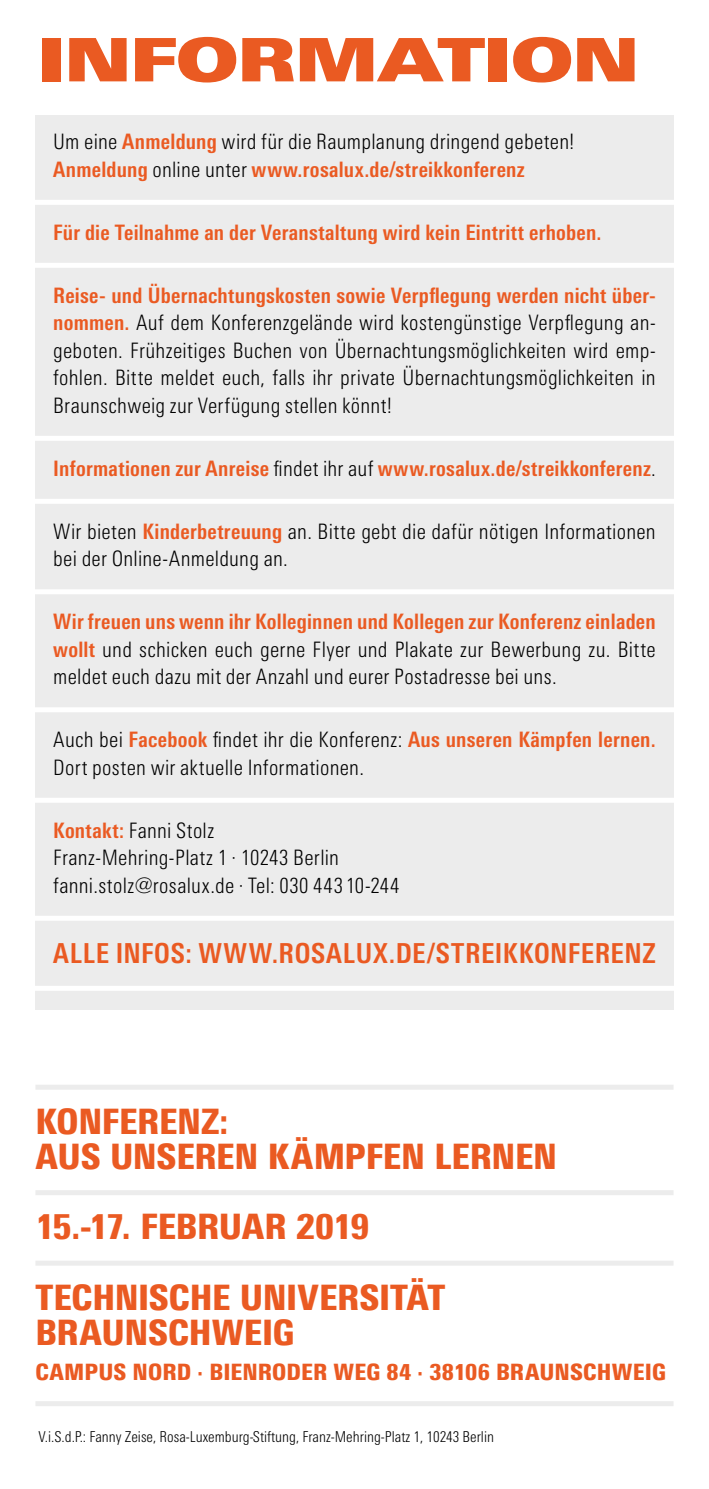
<style>
.page{position:relative;width:709px;height:1489px;background:#fff}
.page>*{position:absolute;margin:0;border:0;box-sizing:border-box;transform-origin:0 0}
.t1{font:60px "Linotype Univers Extd X Black";letter-spacing:-.005em;color:#ea5a22}
.t2{font:900 condensed 35px/35px "Linotype Univers";letter-spacing:-.01em;color:#ea5a22}
.t3{font:700 condensed 27.5px "Linotype Univers";letter-spacing:.025em;color:#ea5a22}
.t4{font:900 condensed 22.5px "Linotype Univers";letter-spacing:.005em;color:#ea5a22}
.t5{font:300 condensed 21.25px/27.5px "Linotype Univers";letter-spacing:.01em;color:#000}
.t6{font:700 condensed 21.25px "Linotype Univers";letter-spacing:.01em;color:#ea5a22}
.t7{font:300 condensed 15px "Linotype Univers";color:#000}
.s1{font-weight:700;color:#ea5a22}
.s2{font-weight:300;color:#000}
</style>
<div class="page">
<div style="left:35px;top:115px;width:638px;height:894px;background:#ececec"></div>
<div style="left:32px;top:200px;width:645px;height:5px;background:#fff"></div>
<div style="left:32px;top:263px;width:645px;height:5px;background:#fff"></div>
<div style="left:32px;top:436px;width:645px;height:5px;background:#fff"></div>
<div style="left:32px;top:499px;width:645px;height:5px;background:#fff"></div>
<div style="left:32px;top:589px;width:645px;height:5px;background:#fff"></div>
<div style="left:32px;top:707px;width:645px;height:5px;background:#fff"></div>
<div style="left:32px;top:797px;width:645px;height:5px;background:#fff"></div>
<div style="left:32px;top:915px;width:645px;height:5px;background:#fff"></div>
<div style="left:32px;top:985px;width:645px;height:5px;background:#fff"></div>
<div style="left:35px;top:1084px;width:638px;height:5px;background:#ececec"></div>
<div style="left:35px;top:1190px;width:638px;height:5px;background:#ececec"></div>
<div style="left:35px;top:1260px;width:638px;height:5px;background:#ececec"></div>
<div style="left:35px;top:1400px;width:638px;height:5px;background:#ececec"></div>
<h1 class="t1" style="left:38px;top:24px;width:602px">INFORMATION</h1>
<p class="t5" style="left:53px;top:128px;width:522px">Um eine <span class="s1">Anmeldung</span> wird für die Raumplanung dringend gebeten!<br><span class="s1">Anmeldung</span> online unter <span class="s1">www.rosalux.de/streikkonferenz</span></p>
<p class="t6" style="left:53px;top:220px;width:550px">Für die Teilnahme an der Veranstaltung wird kein Eintritt erhoben.</p>
<p class="t5" style="left:53px;top:281px;width:604px;text-align:justify"><span class="s1">Reise- und Übernachtungskosten sowie Verpflegung werden nicht über&shy;nommen.</span> Auf dem Konferenzgelände wird kostengünstige Verpflegung an&shy;geboten. Frühzeitiges Buchen von Ü bernachtungsmöglichkeiten wird emp&shy;fohlen. Bitte meldet euch, falls ihr private Übernachtungsmöglichkeiten in Braunschweig zur Verfügung stellen könnt!</p>
<p class="t6" style="left:53px;top:455px;width:604px">Informationen zur Anreise <span class="s2">findet ihr auf</span> www.rosalux.de/streikkonferenz<span class="s2">.</span></p>
<p class="t5" style="left:53px;top:517px;width:604px">Wir bieten <span class="s1">Kinderbetreuung</span> an. Bitte gebt die dafür nötigen I nformationen bei der Online-Anmeldung an.</p>
<p class="t5" style="left:53px;top:608px;width:604px;text-align:justify"><span class="s1">Wir freuen uns wenn ihr Kolleginnen und Kollegen zur Konferenz einladen wollt</span> und schicken euch gerne Flyer und Plakate zur Bewerbung zu. Bitte meldet euch dazu mit der Anzahl und eurer Postadresse bei uns.</p>
<p class="t5" style="left:53px;top:726px;width:604px">Auch bei <span class="s1">Facebook</span> findet ihr die Konferenz: <span class="s1">Aus unseren Kämpfen lernen.<br></span>Dort posten wir aktuelle I nformationen.</p>
<p class="t5" style="left:53px;top:816px;width:348px"><span class="s1">Kontakt:</span> Fanni Stolz<br>Franz-Mehring-Platz 1 · 10243 Berlin fanni.stolz@rosalux.de · Tel: 030 44310-244</p>
<p class="t3" style="left:53px;top:936px;width:604px">ALLE INFOS: WWW.ROSALUX.DE/STREIKKONFERENZ</p>
<h2 class="t2" style="left:35px;top:1103px;width:523px">KONFERENZ:<br>AUS UNSEREN KÄMPFEN LERNEN</h2>
<h2 class="t2" style="left:35px;top:1191px;width:411px;line-height:70.5px">15.-17. FEBRUAR 2019<br>TECHNISCHE UNIVERSITÄT</h2>
<h2 class="t2" style="left:35px;top:1314px;width:260px">BRAUNSCHWEIG</h2>
<p class="t4" style="left:35px;top:1357px;width:632px">CAMPUS NORD · BIENRODER WEG 84 · 38106 BRAUNSCHWEIG</p>
<p class="t7" style="left:38px;top:1427px;width:457px">V.i.S.d.P.: Fanny Zeise, Rosa-Luxemburg-Stiftung, Franz-Mehring-Platz 1, 10243 Berlin</p>
</div>
